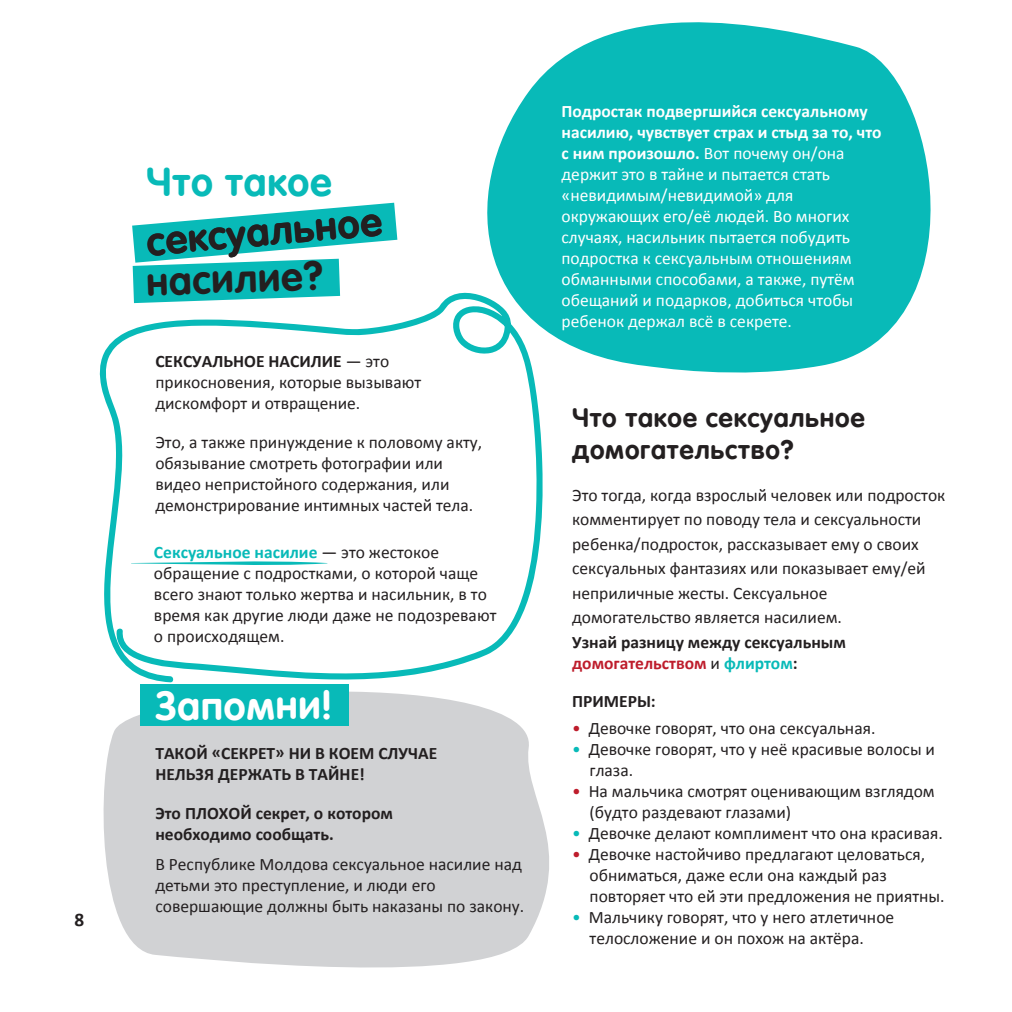
<style>
.page{position:relative;width:1012px;height:1012px;background:#fff}
.page>*{position:absolute;margin:0;border:0;box-sizing:border-box;transform-origin:0 0}
.t1{font:700 39.55px "VAG Rounded Next";color:#231f20}
.t2{font:700 39.55px "VAG Rounded Next";letter-spacing:.02em;color:#08bab8}
.t3{font:700 39.55px "VAG Rounded Next";letter-spacing:.015em;color:#fff}
.t4{font:700 26.25px/31.5px "VAG Rounded Next";letter-spacing:.03em;color:#231f20}
.t5{font:700 19.25px "Calibri";color:#231f20}
.t6{font:17.5px/21px "Calibri";color:#231f20}
.t7{font:17.5px/21px "Calibri";color:#fff}
.t8{font:700 17.5px/21px "Calibri";color:#231f20}
.s1{font-weight:700}
.s2{font-weight:700;color:#08bab8}
.s3{color:#be1d2c}
.s4{font-weight:400}
.s5{color:#08bab8}
</style>
<div class="page">
<svg style="left:487px;top:22px;width:444px;height:351px;fill:#08bab8"></svg>
<svg style="left:132px;top:203px;width:265px;height:87px"></svg>
<svg style="left:104px;top:691px;width:445px;height:276px;background:#d5d6d8"></svg>
<div style="left:140px;top:684px;width:209px;height:42px;background:#08bab8"></div>
<svg style="left:99px;top:290px;width:444px;height:393px"></svg>
<svg style="left:131px;top:560px;width:196px;height:5px"></svg>
<p class="t5" style="left:75px;top:906px;width:11px">8</p>
<h1 class="t2" style="left:146px;top:157px;width:187px">Что такое</h1>
<h1 class="t1" style="left:144px;top:216px;width:238px;rotate:-5deg">сексуальное</h1>
<h1 class="t1" style="left:145px;top:256px;width:178px;rotate:-2deg">насилие?</h1>
<p class="t6" style="left:155px;top:350px;width:267px"><span class="s1">СЕКСУАЛЬНОЕ НАСИЛИЕ</span> — это прикосновения, которые вызывают дискомфорт и отвращение.</p>
<p class="t6" style="left:155px;top:431px;width:328px">Это, а также принуждение к половому акту, обязывание смотреть фотографии или видео непристойного содержания, или демонстрирование интимных частей тела.</p>
<p class="t6" style="left:154px;top:541px;width:344px"><span class="s2">Сексуальное насилие</span> — это жестокое обращение с подростками, о которой чаще всего знают только жертва и насильник, в то время как другие люди даже не подозревают о происходящем.</p>
<h1 class="t3" style="left:155px;top:680px;width:178px">Запомни!</h1>
<p class="t8" style="left:155px;top:743px;width:283px">ТАКОЙ «СЕКРЕТ» НИ В КОЕМ СЛУЧАЕ<br>НЕЛЬЗЯ ДЕРЖАТЬ В ТАЙНЕ!</p>
<p class="t8" style="left:155px;top:802px;width:239px">Это ПЛОХОЙ секрет, о котором необходимо сообщать.</p>
<p class="t6" style="left:155px;top:853px;width:370px">В Республике Молдова сексуальное насилие над детьми это преступление, и люди его совершающие должны быть наказаны по закону.</p>
<p class="t7" style="left:562px;top:100px;width:322px"><span class="s1">Подростак подвергшийся сексуальному насилию, чувствует страх и стыд за то, что с ним произошло.</span> Вот почему он/она держит это в тайне и пытается стать «невидимым/невидимой» для окружающих его/её людей. Во многих случаях, насильник пытается побудить подросткa к сексуальным отношениям обманными способами, а также, путём обещаний и подарков, добиться чтобы ребенок держал всё в секрете.</p>
<h2 class="t4" style="left:572px;top:403px;width:294px">Что такое сексуальное домогательство?</h2>
<p class="t6" style="left:572px;top:482px;width:375px;line-height:24.5px">Это тогда, когда взрослый человек или подросток комментирует по поводу тела и сексуальности ребенка/подросток, рассказывает ему о своих сексуальных фантазиях или показывает ему/ей неприличные жесты. Сексуальное домогательство является насилием.</p>
<p class="t8" style="left:572px;top:631px;width:275px">Узнай разницу между сексуальным <span class="s3">домогательством</span> <span class="s4">и</span> <span class="s5">флиртом</span>:</p>
<p class="t8" style="left:572px;top:690px;width:85px">ПРИМЕРЫ:</p>
<p class="t6" style="left:572px;top:716px;width:305px"><span class="s3">•</span> Девочке говорят, что она сексуальная.</p>
<p class="t6" style="left:590px;top:737px;width:347px;text-indent:-18px"><span class="s5">•</span> Девочке говорят, что у неё красивые волосы и глаза.</p>
<p class="t6" style="left:590px;top:779px;width:347px;text-indent:-18px"><span class="s3">•</span> На мальчика смотрят оценивающим взглядом (будто раздевают глазами)</p>
<p class="t6" style="left:572px;top:821px;width:372px"><span class="s5">•</span> Девочке делают комплимент что она красивая.</p>
<p class="t6" style="left:590px;top:842px;width:356px;text-indent:-18px"><span class="s3">•</span> Девочке настойчиво предлагают целоваться, обниматься, даже если она каждый раз повторяет что ей эти предложения не приятны.</p>
<p class="t6" style="left:590px;top:905px;width:306px;text-indent:-18px"><span class="s5">•</span> Мальчику говорят, что у него атлетичное телосложение и он похож на актёра.</p>
</div>
